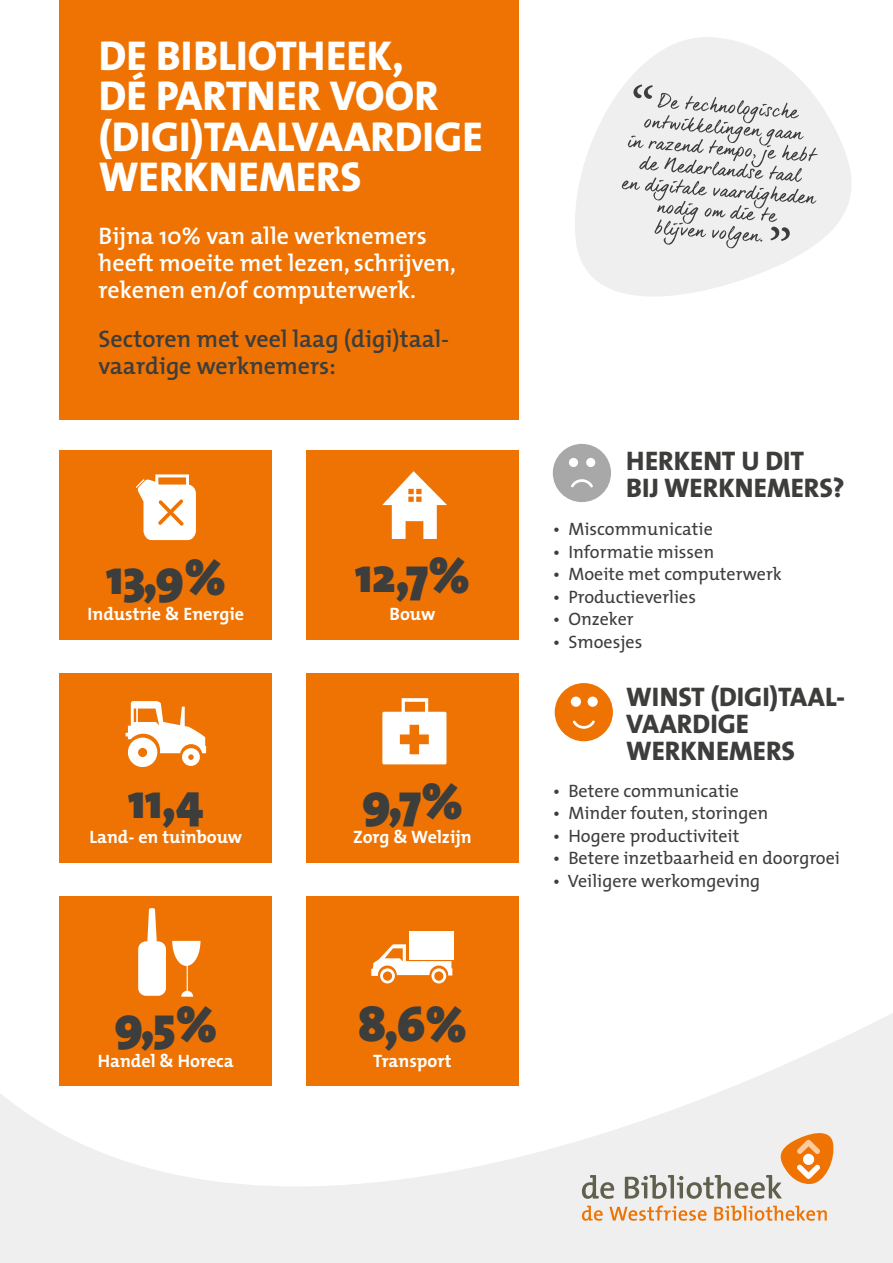
<style>
.page{position:relative;width:893px;height:1263px;background:#fff}
.page>*{position:absolute;margin:0;border:0;box-sizing:border-box;transform-origin:0 0}
.t1{font:900 49.5px "The Mix";color:#3d3d3c}
.t2{font:800 42px/40.5px "The Mix";color:#fff}
.t3{font:800 27px/27px "The Mix";color:#3d3d3c}
.t4{font:600 24px/27px "The Mix";color:#fff}
.t5{font:600 24px/27px "The Mix";color:#3d3d3c}
.t6{font:18px "The Mix";color:#3d3d3c}
.t7{font:700 18px "The Mix";color:#fff}
</style>
<div class="page">
<svg style="left:0;top:996px;width:893px;height:267px;fill:#efefef"></svg>
<div style="left:60px;top:450px;width:212px;height:189px;background:#ee7303"></div>
<div style="left:306px;top:673px;width:213px;height:190px;background:#ee7303"></div>
<div style="left:306px;top:897px;width:213px;height:189px;background:#ee7303"></div>
<div style="left:306px;top:450px;width:213px;height:189px;background:#ee7303"></div>
<div style="left:60px;top:897px;width:212px;height:189px;background:#ee7303"></div>
<div style="left:60px;top:0;width:459px;height:420px;background:#ee7303"></div>
<div style="left:60px;top:673px;width:212px;height:190px;background:#ee7303"></div>
<svg style="left:382px;top:698px;width:64px;height:66px"></svg>
<svg style="left:136px;top:474px;width:60px;height:66px"></svg>
<svg style="left:371px;top:944px;width:81px;height:39px"></svg>
<div style="left:409px;top:930px;width:45px;height:29px;background:#fff"></div>
<svg style="left:382px;top:471px;width:65px;height:68px"></svg>
<svg style="left:172px;top:941px;width:29px;height:56px"></svg>
<svg style="left:138px;top:908px;width:28px;height:88px"></svg>
<svg style="left:126px;top:701px;width:80px;height:66px"></svg>
<div style="left:553px;top:444px;width:58px;height:58px;background:#a8a8a8;border-radius:50%"></div>
<svg style="left:571px;top:479px;width:22px;height:9px"></svg>
<div style="left:586px;top:458px;width:9px;height:9px;background:#fff;border-radius:50%"></div>
<div style="left:569px;top:458px;width:9px;height:9px;background:#fff;border-radius:50%"></div>
<div style="left:555px;top:683px;width:58px;height:58px;background:#ee7303;border-radius:50%"></div>
<svg style="left:573px;top:720px;width:22px;height:9px"></svg>
<div style="left:588px;top:697px;width:10px;height:10px;background:#fff;border-radius:50%"></div>
<div style="left:571px;top:697px;width:10px;height:10px;background:#fff;border-radius:50%"></div>
<svg style="left:575px;top:37px;width:276px;height:259px;fill:#efefef"></svg>
<svg style="left:622px;top:85px;width:196px;height:163px"></svg>
<svg style="left:582px;top:1175px;width:32px;height:24px"></svg>
<svg style="left:582px;top:1205px;width:21px;height:16px"></svg>
<svg style="left:609px;top:1205px;width:98px;height:16px"></svg>
<svg style="left:714px;top:1205px;width:113px;height:16px"></svg>
<svg style="left:625px;top:1133px;width:208px;height:66px"></svg>
<h2 class="t2" style="left:99px;top:36px;width:385px">DE BIBLIOTHEEK,<br>DÉ PARTNER VOOR (DIGI)TAALVAARDIGE<br>WERKNEMERS</h2>
<h3 class="t4" style="left:99px;top:222px;width:359px">Bijna 10% van alle werknemers heeft moeite met lezen, schrijven, rekenen en/of computerwerk.</h3>
<h3 class="t5" style="left:99px;top:325px;width:352px">Sectoren met veel laag (digi)taal&shy;vaardige werknemers:</h3>
<h1 class="t1" style="left:106px;top:546px;width:121px">13,9%</h1>
<h1 class="t1" style="left:355px;top:544px;width:116px">12,7%</h1>
<p class="t7" style="left:88px;top:602px;width:158px">Industrie &amp; Energie</p>
<p class="t7" style="left:390px;top:602px;width:47px">Bouw</p>
<h1 class="t1" style="left:128px;top:769px;width:77px">11,4</h1>
<h1 class="t1" style="left:362px;top:769px;width:102px">9,7%</h1>
<p class="t7" style="left:89px;top:826px;width:154px">Land- en tuinbouw</p>
<p class="t7" style="left:353px;top:826px;width:120px">Zorg &amp; Welzijn</p>
<h1 class="t1" style="left:115px;top:992px;width:104px">9,5%</h1>
<h1 class="t1" style="left:358px;top:992px;width:110px">8,6%</h1>
<p class="t7" style="left:98px;top:1049px;width:138px">Handel &amp; Horeca</p>
<p class="t7" style="left:373px;top:1049px;width:80px">Transport</p>
<h3 class="t3" style="left:626px;top:447px;width:220px">HERKENT U DIT<br>BIJ WERKNEMERS?</h3>
<p class="t6" style="left:553px;top:518px;width:162px">• Miscommunicatie</p>
<p class="t6" style="left:553px;top:540px;width:163px">• Informatie missen</p>
<p class="t6" style="left:553px;top:563px;width:231px">• Moeite met computerwerk</p>
<p class="t6" style="left:553px;top:585px;width:145px">• Productieverlies</p>
<p class="t6" style="left:553px;top:608px;width:82px">• Onzeker</p>
<p class="t6" style="left:553px;top:630px;width:91px">• Smoesjes</p>
<h3 class="t3" style="left:626px;top:683px;width:221px">WINST (DIGI)TAAL-<br>VAARDIGE<br>WERKNEMERS</h3>
<p class="t6" style="left:553px;top:779px;width:188px">• Betere communicatie</p>
<p class="t6" style="left:553px;top:801px;width:217px">• Minder fouten, storingen</p>
<p class="t6" style="left:553px;top:824px;width:188px">• Hogere productiviteit</p>
<p class="t6" style="left:553px;top:846px;width:289px">• Betere inzetbaarheid en doorgroei</p>
<p class="t6" style="left:553px;top:869px;width:209px">• Veiligere werkomgeving</p>
</div>
